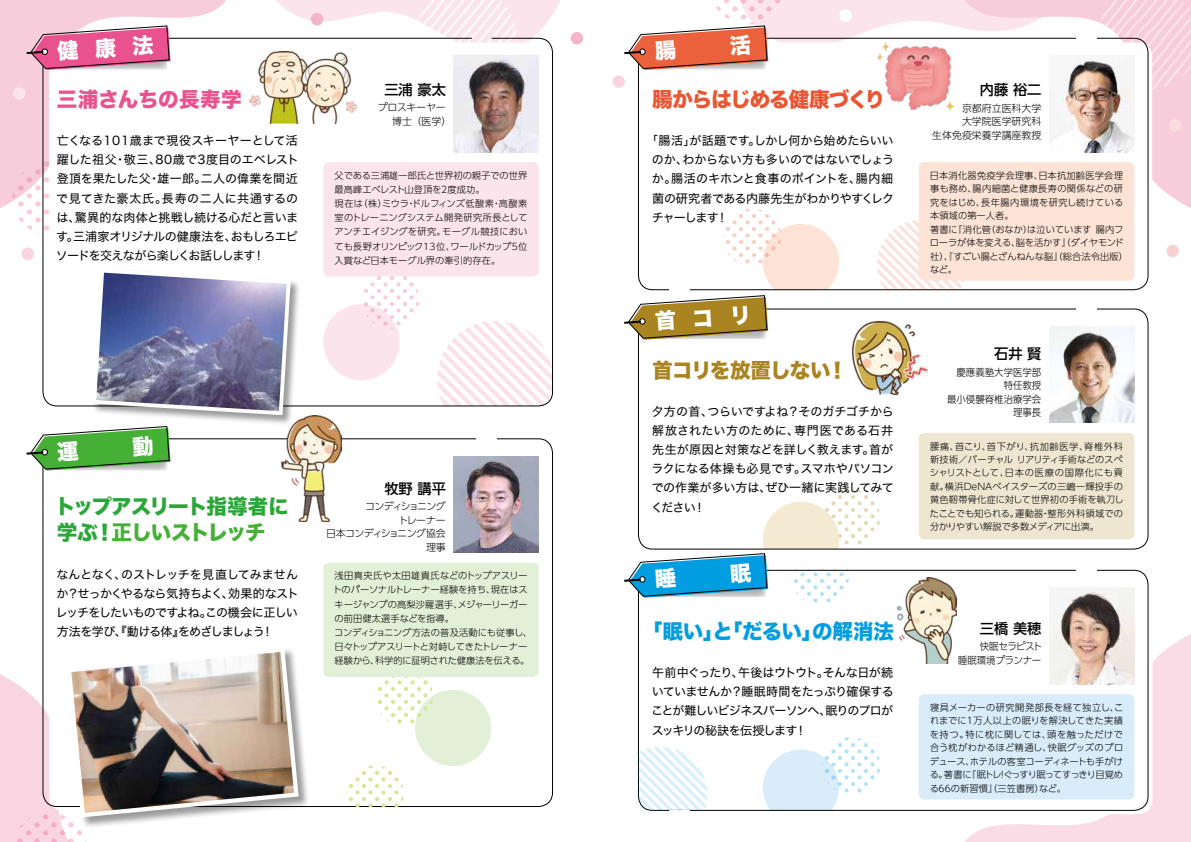
<style>
.page{position:relative;width:1191px;height:842px;background:#fff}
.page>*{position:absolute;margin:0;border:0;box-sizing:border-box;transform-origin:0 0}
.t1{font:20.6px/26.2px "Hira Kaku Std N W8";letter-spacing:-.06em;color:#2aa738}
.t2{font:20.6px "Hira Kaku Std N W8";letter-spacing:-.005em;color:#009de1}
.t3{font:20.6px "Hira Kaku Std N W8";letter-spacing:-.055em;color:#ea5532}
.t4{font:20.6px "Hira Kaku Std N W8";letter-spacing:-.035em;color:#aa8420}
.t5{font:20.6px "Hira Kaku Std N W8";letter-spacing:.005em;color:#e9528e}
.t6{font:500 14.2px "UD Shin Go Pr 6 N";color:#000}
.t7{font:12px/19.1px "Hira Kaku Std N W4";letter-spacing:-.055em;color:#000;text-align:justify}
.t8{font:300 9.9px/13.5px "UD Shin Go Pr 6 N";color:#000}
.t9{font:300 9.9px/13.5px "UD Shin Go Pr 6 N";letter-spacing:-.055em;color:#000;text-align:right}
.t10{font:300 9.9px/13.5px "UD Shin Go Pr 6 N";color:#000;text-align:right;scale:.95 1}
.t11{font:300 9.9px/13.5px "UD Shin Go Pr 6 N";letter-spacing:-.02em;color:#000;text-align:right;scale:.95 1}
.t12{font:300 9.2px/13.5px "UD Shin Go Pr 6 N";letter-spacing:.005em;color:#000}
.s1{color:#45b035}
</style>
<div class="page">
<svg style="left:0;top:0;width:231px;height:208px;fill:#f8cddb"></svg>
<svg style="left:1069px;top:0;width:122px;height:208px;fill:#f8cddb"></svg>
<svg style="left:965px;top:634px;width:226px;height:208px;fill:#fadce6"></svg>
<svg style="left:13px;top:160px;width:75px;height:76px"></svg>
<svg style="left:0;top:670px;width:86px;height:172px"></svg>
<svg style="left:261px;top:0;width:300px;height:45px"></svg>
<svg style="left:1091px;top:0;width:100px;height:96px;background:#f6d3de"></svg>
<div style="left:49px;top:43px;width:509px;height:367px;background:#fff;border-radius:14px"></div>
<svg style="left:437px;top:321px;width:115px;height:85px"></svg>
<div style="left:642px;top:42px;width:510px;height:252px;background:#fff;border-radius:14px"></div>
<div style="left:643px;top:574px;width:509px;height:240px;background:#fff;border-radius:14px"></div>
<svg style="left:763px;top:749px;width:76px;height:60px;background:#dceefa"></svg>
<div style="left:323px;top:304px;width:76px;height:76px;background:#fbe4ec;border-radius:50%"></div>
<div style="left:415px;top:690px;width:76px;height:76px;background:#e3f0d8;border-radius:50%"></div>
<svg style="left:361px;top:271px;width:58px;height:58px"></svg>
<svg style="left:723px;top:209px;width:58px;height:57px"></svg>
<svg style="left:822px;top:489px;width:58px;height:58px"></svg>
<svg style="left:822px;top:737px;width:58px;height:58px"></svg>
<svg style="left:375px;top:668px;width:58px;height:58px"></svg>
<svg style="left:346px;top:765px;width:58px;height:41px"></svg>
<div style="left:1076px;top:34px;width:21px;height:9px;background:#fff"></div>
<svg style="left:877px;top:220px;width:90px;height:70px"></svg>
<img style="left:454px;top:456px;width:85px;height:97px">
<div style="left:323px;top:162px;width:216px;height:114px;background:#fbe4ec;border-radius:6px"></div>
<div style="left:918px;top:433px;width:216px;height:106px;background:#eee6d1;border-radius:6px"></div>
<div style="left:918px;top:694px;width:216px;height:105px;background:#d8ecfa;border-radius:6px"></div>
<img style="left:454px;top:56px;width:85px;height:96px">
<img style="left:1049px;top:60px;width:85px;height:92px">
<img style="left:1049px;top:327px;width:85px;height:96px">
<img style="left:1049px;top:588px;width:85px;height:96px">
<img style="left:249px;top:51px;width:108px;height:73px">
<img style="left:897px;top:577px;width:59px;height:86px">
<svg style="left:638px;top:747px;width:69px;height:64px"></svg>
<div style="left:323px;top:563px;width:216px;height:114px;background:#e3f0d8;border-radius:6px"></div>
<div style="left:67px;top:647px;width:243px;height:182px;background:#000;opacity:.4"></div>
<img style="left:64px;top:647px;width:237px;height:173px">
<div style="left:92px;top:268px;width:209px;height:158px;background:#000;opacity:.4"></div>
<svg style="left:90px;top:268px;width:203px;height:149px"></svg>
<img style="left:281px;top:415px;width:60px;height:106px">
<img style="left:885px;top:70px;width:68px;height:40px">
<img style="left:852px;top:322px;width:75px;height:72px">
<div style="left:918px;top:162px;width:216px;height:119px;background:#fce3d6;border-radius:6px"></div>
<div style="left:570px;top:32px;width:13px;height:13px;background:#f4b4c9;border-radius:50%"></div>
<div style="left:22px;top:248px;width:12px;height:12px;background:#f9d4e1;border-radius:50%"></div>
<div style="left:1166px;top:245px;width:12px;height:12px;background:#f8d1d5;border-radius:50%"></div>
<div style="left:311px;top:13px;width:12px;height:13px;background:#f4b4c9;border-radius:50%"></div>
<div style="left:612px;top:75px;width:13px;height:13px;background:#f9d4e1;border-radius:50%"></div>
<div style="left:1169px;top:119px;width:12px;height:13px;background:#fadbde;border-radius:50%"></div>
<div style="left:13px;top:87px;width:13px;height:13px;background:#fbe5ec;border-radius:50%"></div>
<svg style="left:27px;top:25px;width:144px;height:45px;background:#dd749e"></svg>
<svg style="left:624px;top:0;width:445px;height:70px"></svg>
<svg style="left:624px;top:224px;width:215px;height:116px"></svg>
<svg style="left:624px;top:502px;width:225px;height:103px"></svg>
<svg style="left:27px;top:426px;width:144px;height:45px"></svg>
<h2 class="t6" style="left:384px;top:78px;width:63px">三浦 豪太</h2>
<p class="t8" style="left:392px;top:100px;width:61px;text-indent:-14px">プロスキーヤー博士（医学）</p>
<h1 class="t5" style="left:57px;top:88px;width:186px">三浦さんちの長寿学</h1>
<h1 class="t3" style="left:652px;top:88px;width:234px">腸からはじめる健康づくり</h1>
<h3 class="t7" style="left:56px;top:131px;width:244px">亡くなる101歳まで現役スキーヤーとして活躍した祖父・敬三、80歳で3度目のエベレスト登頂を果たした父・雄一郎。二人の偉業を間近で見てきた豪太氏。長寿の二人に共通するのは、驚異的な肉体と挑戦し続ける心だと言います。三浦家オリジナルの健康法を、おもしろエピソードを交えながら楽しくお話しします！</h3>
<h3 class="t7" style="left:652px;top:131px;width:244px;text-indent:-6px">「腸活」が話題です。しかし何から始めたらいいのか、わからない方も多いのではないでしょうか。腸活のキホンと食事のポイントを、腸内細菌の研究者である内藤先生がわかりやすくレクチャーします！</h3>
<p class="t12" style="left:334px;top:168px;width:195px;line-height:14.2px">父である三浦雄一郎氏と世界初の親子での世界最高峰エベレスト山登頂を2度成功。<br>現在は（株）ミウラ・ドルフィンズ低酸素・高酸素室のトレーニングシステム開発研究所長としてアンチエイジングを研究。モーグル競技においても長野オリンピック13位、ワールドカップ5位入賞など日本モーグル界の牽引的存在。</p>
<h2 class="t6" style="left:384px;top:477px;width:63px">牧野 講平</h2>
<p class="t9" style="left:326px;top:499px;width:121px">コンディショニング<br>トレーナー<br>日本コンディショニング協会理事</p>
<h1 class="t1" style="left:55px;top:493px;width:235px">トップアスリート指導者に学ぶ！<span class="s1">正しいストレッチ</span></h1>
<h3 class="t7" style="left:56px;top:565px;width:244px">なんとなく、のストレッチを見直してみませんか？せっかくやるなら気持ちよく、効果的なストレッチをしたいものですよね。この機会に正しい方法を学び、『動ける体』をめざしましょう！</h3>
<p class="t12" style="left:333px;top:568px;width:201px;line-height:14.2px">浅田真央氏や太田雄貴氏などのトップアスリートのパーソナルトレーナー経験を持ち、現在はスキージャンプの高梨沙羅選手、メジャーリーガーの前田健太選手などを指導。<br>コンディショニング方法の普及活動にも従事し、日々トップアスリートと対峙してきたトレーナー経験から、科学的に証明された健康法を伝える。</p>
<h1 class="t4" style="left:652px;top:359px;width:197px">首コリを放置しない！</h1>
<h3 class="t7" style="left:651px;top:402px;width:244px">夕方の首、つらいですよね？そのガチゴチから解放されたい方のために、専門医である石井先生が原因と対策などを詳しく教えます。首がラクになる体操も必見です。スマホやパソコンでの作業が多い方は、ぜひ一緒に実践してみてください！</h3>
<h1 class="t2" style="left:642px;top:620px;width:254px">「眠い」と「だるい」の解消法</h1>
<h3 class="t7" style="left:651px;top:663px;width:244px">午前中ぐったり、午後はウトウト。そんな日が続いていませんか？睡眠時間をたっぷり確保することが難しいビジネスパーソンへ、眠りのプロがスッキリの秘訣を伝授します！</h3>
<h2 class="t6" style="left:980px;top:78px;width:63px">内藤 裕二</h2>
<p class="t8" style="left:932px;top:101px;width:111px;text-align:right">京都府立医科大学<br>大学院医学研究科<br>生体免疫栄養学講座教授</p>
<p class="t12" style="left:930px;top:168px;width:200px">日本消化器免疫学会理事、日本抗加齢医学会理事も務め、腸内細菌と健康長寿の関係などの研究をはじめ、長年腸内環境を研究し続けている本領域の第一人者。<br>著書に『消化管（おなか）は泣いています 腸内フローラが体を変える、脳を活かす』（ダイヤモンド社）、『すごい腸とざんねんな脳』（総合法令出版）など。</p>
<h2 class="t6" style="left:994px;top:342px;width:49px">石井 賢</h2>
<p class="t10" style="left:947px;top:365px;width:101px">慶應義塾大学医学部特任教授<br>最小侵襲脊椎治療学会理事長</p>
<p class="t12" style="left:929px;top:439px;width:195px;text-align:justify">腰痛、首こり、首下がり、抗加齢医学、脊椎外科新技術／バーチャル リアリティ手術などのスペシャリストとして、日本の医療の国際化にも貢献。横浜ＤeＮＡベイスターズの三嶋一輝投手の黄色靭帯骨化症に対して世界初の手術を執刀したことでも知られる。運動器・整形外科領域での分かりやすい解説で多数メディアに出演。</p>
<h2 class="t6" style="left:980px;top:617px;width:63px">三橋 美穂</h2>
<p class="t11" style="left:958px;top:640px;width:90px">快眠セラピスト<br>睡眠環境プランナー</p>
<p class="t12" style="left:929px;top:700px;width:195px;text-align:justify">寝具メーカーの研究開発部長を経て独立し、これまでに1万人以上の眠りを解決してきた実績を持つ。特に枕に関しては、頭を触っただけで合う枕がわかるほど精通し、快眠グッズのプロデュース、ホテルの客室コーディネートも手がける。著書に『眠トレ！ぐっすり眠ってすっきり目覚める66の新習慣』（三笠書房）など。</p>
</div>
